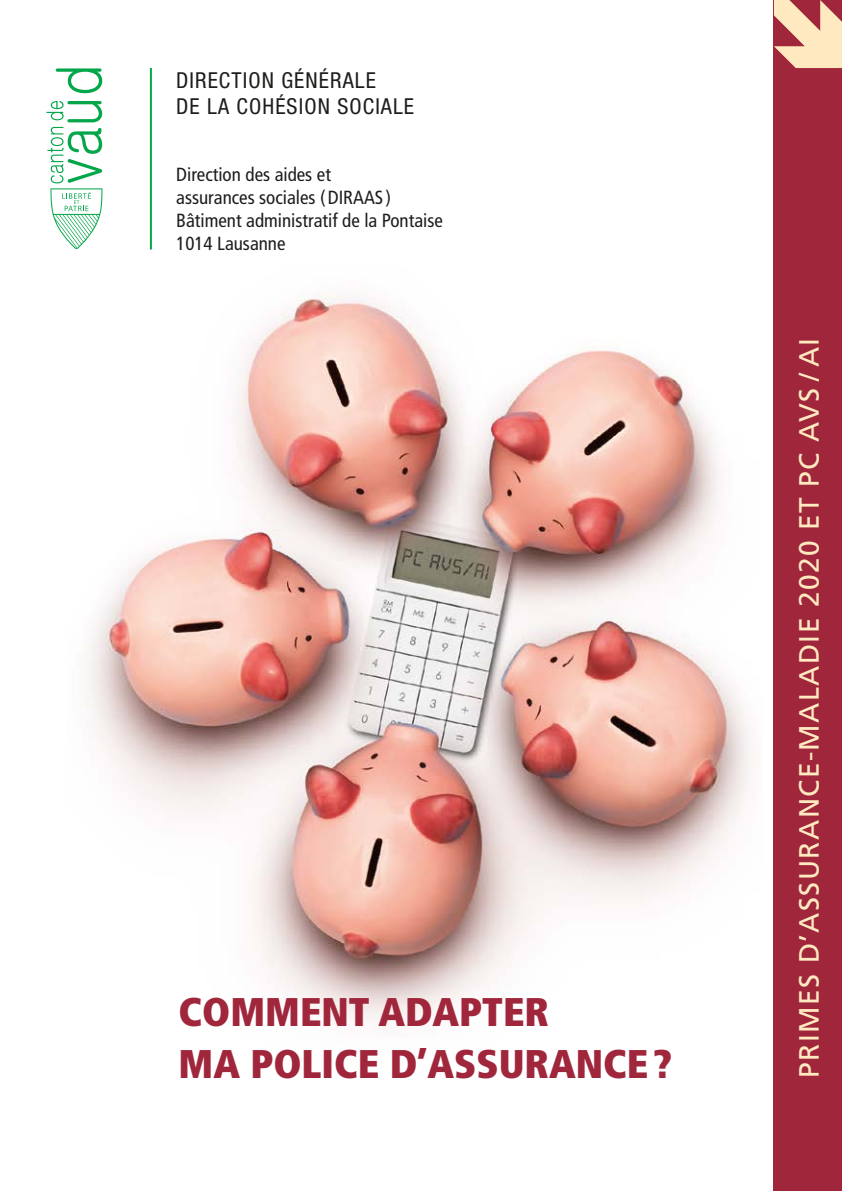
<style>
.page{position:relative;width:842px;height:1191px;background:#fff}
.page>*{position:absolute;margin:0;border:0;box-sizing:border-box;transform-origin:0 0}
.t1{font:900 condensed 40px/52px "Frutiger";color:#a0263c}
.t2{font:28px "Frutiger";letter-spacing:.05em;color:#ffe9c0}
.t3{font:condensed 22px "Helvetica Neue LT";letter-spacing:.05em;color:#1d1d1b}
.t4{font:condensed 19px/22.8px "Frutiger";color:#1d1d1b}
</style>
<div class="page">
<img style="left:55px;top:0;width:719px;height:1062px">
<div style="left:774px;top:0;width:68px;height:1191px;background:#a0263c"></div>
<svg style="left:56px;top:68px;width:46px;height:25px"></svg>
<svg style="left:46px;top:101px;width:56px;height:148px"></svg>
<hr style="left:150px;top:68px;width:2px;height:181px;background:#04a64a">
<svg style="left:774px;top:0;width:68px;height:68px"></svg>
<p class="t3" style="left:176px;top:67px;width:201px">DIRECTION GÉNÉRALE</p>
<p class="t3" style="left:176px;top:93px;width:239px">DE LA COHÉSION SOCIALE</p>
<p class="t4" style="left:176px;top:163px;width:216px">Direction des aides et assurances sociales (DIRAAS)</p>
<p class="t4" style="left:176px;top:209px;width:268px">Bâtiment administratif de la Pontaise</p>
<p class="t4" style="left:176px;top:232px;width:111px">1014 Lausanne</p>
<p class="t1" style="left:179px;top:985px;width:495px">COMMENT ADAPTER<br>MA POLICE D’ASSURANCE?</p>
<p class="t2" style="left:793px;top:1077px;width:741px;rotate:-90deg">PRIMES D’ASSURANCE-MALADIE 2020 ET PC AVS / AI</p>
</div>
